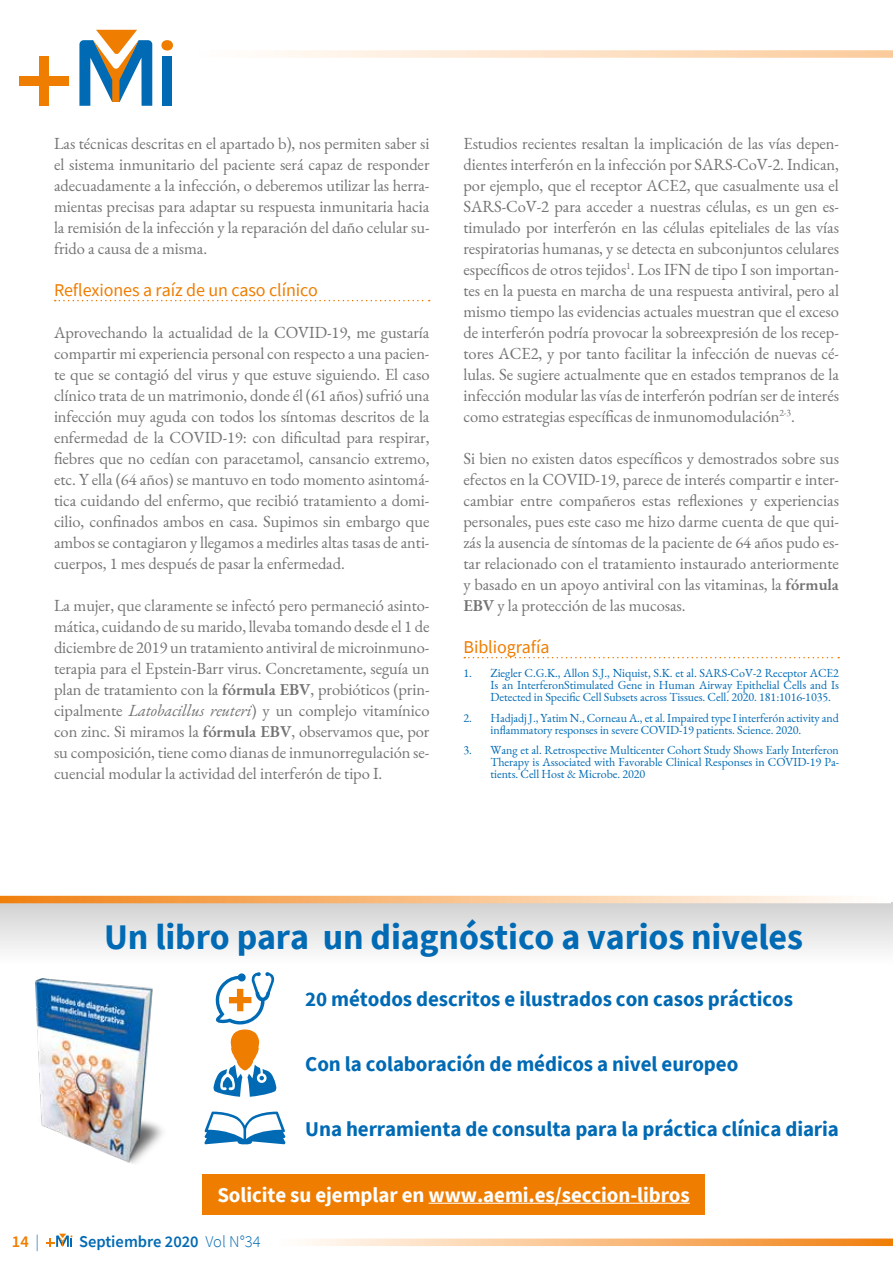
<style>
.page{position:relative;width:893px;height:1263px;background:#fff}
.page>*{position:absolute;margin:0;border:0;box-sizing:border-box;transform-origin:0 0}
.t1{font:700 36px "Source Sans Pro";letter-spacing:-.005em;color:#006ab4}
.t2{font:700 21px "Source Sans Pro";letter-spacing:-.005em;color:#006ab4}
.t3{font:700 21px "Source Sans Pro";letter-spacing:-.005em;color:#fff}
.t4{font:18px "Source Sans Pro";letter-spacing:-.005em;color:#ef7d00}
.t5{font:16.5px/21px "EB Garamond";letter-spacing:-.005em;color:#747373;text-align:justify}
.t6{font:600 16.5px "Source Sans Pro";color:#006ab4}
.t7{font:600 16.5px "Source Sans Pro";color:#ef7d00}
.t8{font:12px/12px "EB Garamond";letter-spacing:-.005em;color:#006ab4;text-align:justify}
.s1{font-weight:600}
.s2{font-style:italic}
.s3{font-weight:300;color:#006ab4}
.s4{font-weight:300}
</style>
<div class="page">
<svg style="left:268px;top:50px;width:625px;height:8px;background:#fde3ca"></svg>
<svg style="left:79px;top:30px;width:73px;height:76px"></svg>
<div style="left:162px;top:56px;width:10px;height:50px;background:#006ab4"></div>
<div style="left:39px;top:56px;width:10px;height:50px;background:#ef7d00"></div>
<div style="left:20px;top:76px;width:49px;height:10px;background:#ef7d00"></div>
<svg style="left:161px;top:40px;width:12px;height:11px"></svg>
<svg style="left:46px;top:1233px;width:26px;height:14px"></svg>
<svg style="left:304px;top:1238px;width:589px;height:8px;background:#f9c28b"></svg>
<div style="left:0;top:902px;width:893px;height:63px;background:linear-gradient(to bottom,#d1d1d1,#fff)"></div>
<svg style="left:55px;top:300px;width:375px;height:1px"></svg>
<svg style="left:464px;top:657px;width:375px;height:1px"></svg>
<hr style="left:892px;top:344px;width:1px;height:34px;background:#ef7d00">
<div style="left:202px;top:1174px;width:503px;height:41px;background:#ef7d00"></div>
<svg style="left:0;top:896px;width:891px;height:7px;background:#f9c18a"></svg>
<img style="left:35px;top:978px;width:128px;height:186px">
<svg style="left:214px;top:972px;width:62px;height:125px"></svg>
<svg style="left:204px;top:1111px;width:82px;height:33px"></svg>
<hr style="left:428px;top:1203px;width:262px;height:1px;background:#fff">
<p class="t5" style="left:54px;top:133px;width:377px">Las técnicas descritas en el apartado b), nos permiten saber si el sistema inmunitario del paciente será capaz de responder adecuadamente a la infección, o deberemos utilizar las herra&shy;mientas precisas para adaptar su respuesta inmunitaria hacia la remisión de la infección y la reparación del daño celular su&shy;frido a causa de a misma.</p>
<p class="t4" style="left:54px;top:278px;width:265px">Reflexiones a raíz de un caso clínico</p>
<p class="t5" style="left:54px;top:322px;width:377px">Aprovechando la actualidad de la COVID-19, me gustaría compartir mi experiencia personal con respecto a una pacien&shy;te que se contagió del virus y que estuve siguiendo. El caso clínico trata de un matrimonio, donde él (61 años) sufrió una infección muy aguda con todos los síntomas descritos de la enfermedad de la COVID-19: con dificultad para respirar, fiebres que no cedían con paracetamol, cansancio extremo, etc. Y ella (64 años) se mantuvo en todo momento asintomá&shy;tica cuidando del enfermo, que recibió tratamiento a domi&shy;cilio, confinados ambos en casa. Supimos sin embargo que ambos se contagiaron y llegamos a medirles altas tasas de anti&shy;cuerpos, 1 mes después de pasar la enfermedad.</p>
<p class="t5" style="left:54px;top:595px;width:377px">La mujer, que claramente se infectó pero permaneció asinto&shy;mática, cuidando de su marido, llevaba tomando desde el 1 de diciembre de 2019 un tratamiento antiviral de microinmuno&shy;terapia para el Epstein-Barr virus. Concretamente, seguía un plan de tratamiento con la <span class="s1">fórmula EBV</span>, probióticos (prin&shy;cipalmente <span class="s2">Latobacillus reuteri</span>) y un complejo vitamínico con zinc. Si miramos la <span class="s1">fórmula EBV</span>, observamos que, por su composición, tiene como dianas de inmunorregulación se&shy;cuencial modular la actividad del interferón de tipo I.</p>
<p class="t5" style="left:463px;top:133px;width:377px">Estudios recientes resaltan la implicación de las vías depen&shy;dientes interferón en la infección por SARS-CoV-2. Indican, por ejemplo, que el receptor ACE2, que casualmente usa el SARS-CoV-2 para acceder a nuestras células, es un gen es&shy;timulado por interferón en las células epiteliales de las vías respiratorias humanas, y se detecta en subconjuntos celulares específicos de otros tejidos<sup>1</sup>. Los IFN de tipo I son importan&shy;tes en la puesta en marcha de una respuesta antiviral, pero al mismo tiempo las evidencias actuales muestran que el exceso de interferón podría provocar la sobreexpresión de los recep&shy;tores ACE2, y por tanto facilitar la infección de nuevas cé&shy;lulas. Se sugiere actualmente que en estados tempranos de la infección modular las vías de interferón podrían ser de interés como estrategias específicas de inmunomodulación<sup>2-3</sup>.</p>
<p class="t5" style="left:463px;top:448px;width:377px">Si bien no existen datos específicos y demostrados sobre sus efectos en la COVID-19, parece de interés compartir e inter&shy;cambiar entre compañeros estas reflexiones y experiencias personales, pues este caso me hizo darme cuenta de que qui&shy;zás la ausencia de síntomas de la paciente de 64 años pudo es&shy;tar relacionado con el tratamiento instaurado anteriormente y basado en un apoyo antiviral con las vitaminas, la <span class="s1">fórmula EBV</span> y la protección de las mucosas.</p>
<p class="t4" style="left:463px;top:635px;width:87px">Bibliografía</p>
<p class="t8" style="left:490px;top:667px;width:350px;text-indent:-27px">1. Ziegler C.G.K., Allon S.J., Niquist, S.K. et al. SARS-CoV-2 Receptor ACE2<br>Is an InterferonStimulated Gene in Human Airway Epithelial Cells and Is Detected in Specific Cell Subsets across Tissues. Cell. 2020. 181:1016-1035.</p>
<p class="t8" style="left:490px;top:712px;width:350px;text-indent:-27px">2. Hadjadj J., Yatim N., Corneau A., et al. Impaired type I interferón activity and inflammatory responses in severe COVID-19 patients. Science. 2020.</p>
<p class="t8" style="left:490px;top:744px;width:350px;text-indent:-27px">3. Wang et al. Retrospective Multicenter Cohort Study Shows Early Interferon Therapy is Associated with Favorable Clinical Responses in COVID-19 Pa&shy;tients. Cell Host &amp; Microbe. 2020</p>
<h1 class="t1" style="left:104px;top:912px;width:700px">Un libro para un diagnóstico a varios niveles</h1>
<p class="t2" style="left:305px;top:985px;width:489px">20 métodos descritos e ilustrados con casos prácticos</p>
<p class="t2" style="left:305px;top:1050px;width:435px">Con la colaboración de médicos a nivel europeo</p>
<p class="t2" style="left:305px;top:1115px;width:535px">Una herramienta de consulta para la práctica clínica diaria</p>
<p class="t3" style="left:217px;top:1180px;width:474px">Solicite su ejemplar en www.aemi.es/seccion-libros</p>
<p class="t7" style="left:12px;top:1230px;width:29px">14 <span class="s3">|</span></p>
<p class="t6" style="left:79px;top:1230px;width:183px">Septiembre 2020 <span class="s4">Vol N°34</span></p>
</div>
